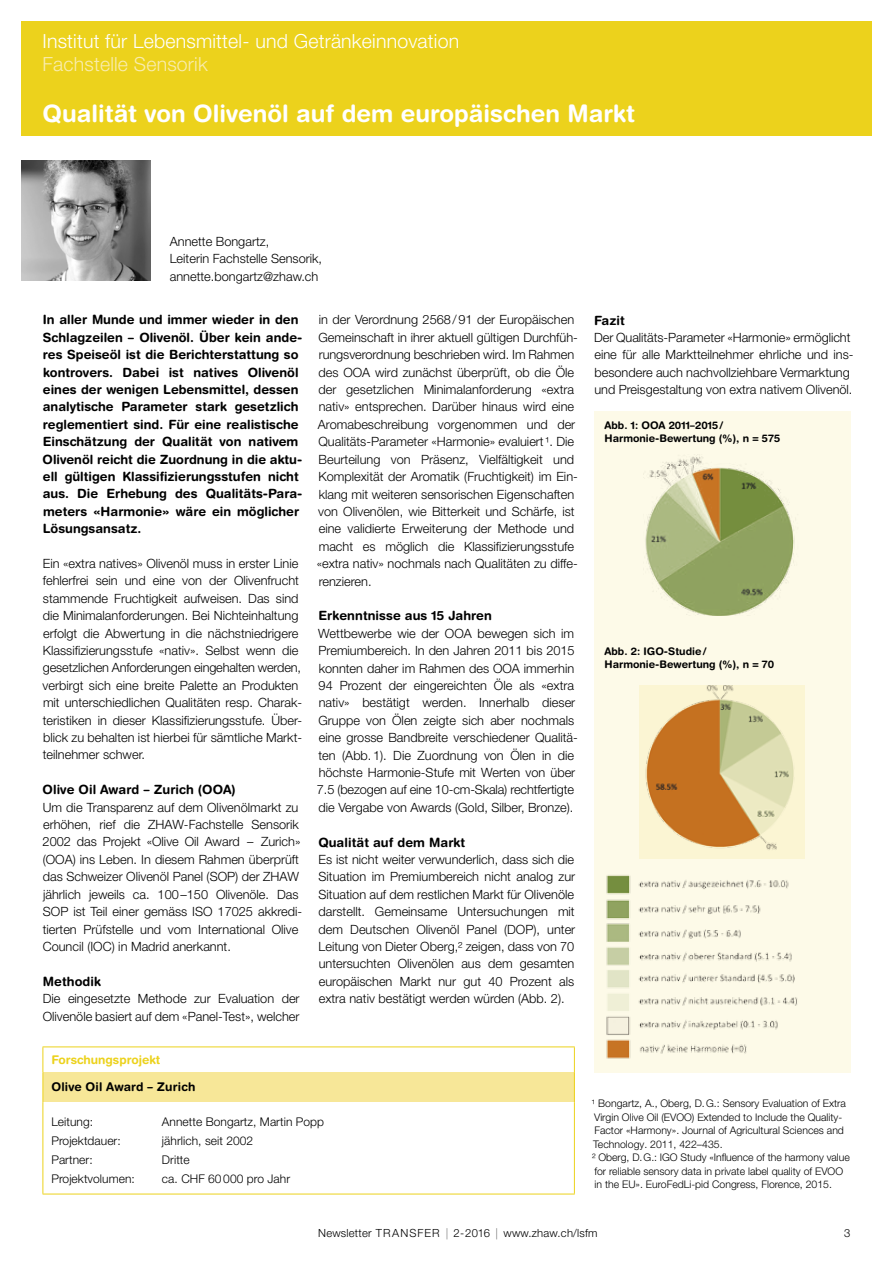
<style>
.page{position:relative;width:893px;height:1263px;background:#fff}
.page>*{position:absolute;margin:0;border:0;box-sizing:border-box;transform-origin:0 0}
.t1{font:700 24px "Helvetica Rounded LT Std";color:#fff}
.t2{font:300 19.5px "Helvetica Neue LT Std";letter-spacing:.01em;color:#fff}
.t3{font:300 19.5px "Helvetica Neue LT Std";letter-spacing:.01em;color:#f9ecae}
.t4{font:300 12.75px/17.4px "Helvetica Neue LT Pro";color:#000}
.t5{font:700 12.75px/17.4px "Helvetica Rounded LT Std";color:#000}
.t6{font:300 12px "Helvetica Neue LT Pro";letter-spacing:.005em;color:#000}
.t7{font:700 12px "Helvetica Rounded LT Std";letter-spacing:.015em;color:#000}
.t8{font:700 12px "Helvetica Rounded LT Std";color:#ecd21c}
.t9{font:300 11.25px "Helvetica Neue LT Pro";letter-spacing:.02em;color:#000}
.t10{font:300 10.5px/13.5px "Helvetica Neue LT Pro";color:#000}
.t11{font:700 10.5px/13.5px "Helvetica Rounded LT Std";color:#000}
</style>
<div class="page">
<div style="left:21px;top:21px;width:851px;height:115px;background:#ecd21c"></div>
<div style="left:43px;top:1072px;width:531px;height:30px;background:#f7e798"></div>
<hr style="left:43px;top:1046px;width:532px;height:1px;background:#ecd21c">
<svg style="left:43px;top:1047px;width:1px;height:25px"></svg>
<svg style="left:574px;top:1047px;width:1px;height:25px"></svg>
<hr style="left:43px;top:1072px;width:1px;height:30px;background:#ecd21c">
<hr style="left:574px;top:1072px;width:1px;height:30px;background:#ecd21c">
<hr style="left:43px;top:1102px;width:1px;height:92px;background:#ecd21c">
<hr style="left:574px;top:1102px;width:1px;height:92px;background:#ecd21c">
<hr style="left:43px;top:1194px;width:532px;height:1px;background:#ecd21c">
<img style="left:21px;top:161px;width:130px;height:120px">
<div style="left:594px;top:411px;width:256px;height:661px;background:#fdfae8"></div>
<img style="left:640px;top:685px;width:164px;height:173px">
<img style="left:645px;top:454px;width:150px;height:161px">
<img style="left:606px;top:875px;width:191px;height:184px">
<h2 class="t2" style="left:43px;top:29px;width:418px">Institut für Lebensmittel- und Getränkeinnovation</h2>
<h2 class="t3" style="left:43px;top:52px;width:167px">Fachstelle Sensorik</h2>
<h1 class="t1" style="left:43px;top:99px;width:594px">Qualität von Olivenöl auf dem europäischen Markt</h1>
<p class="t4" style="left:170px;top:232px;width:154px">Annette Bongartz,<br>Leiterin Fachstelle Sensorik, annette.bongartz@zhaw.ch</p>
<p class="t5" style="left:43px;top:311px;width:261px">In aller Munde und immer wieder in den Schlagzeilen – Olivenöl. Über kein ande&shy;res Speiseöl ist die Berichterstattung so kontrovers. Dabei ist natives Olivenöl eines der wenigen Lebensmittel, dessen analytische Parameter stark gesetzlich reglementiert sind. Für eine realistische Einschätzung der Qualität von nativem Olivenöl reicht die Zuordnung in die aktu&shy;ell gültigen Klassifizierungsstufen nicht aus. Die Erhebung des Qualitäts-Para&shy;meters «Harmonie» wäre ein möglicher Lösungsansatz.</p>
<p class="t4" style="left:43px;top:554px;width:261px">Ein «extra natives» Olivenöl muss in erster Linie fehlerfrei sein und eine von der Olivenfrucht stammende Fruchtigkeit aufweisen. Das sind die Minimalanforderungen. Bei Nichteinhaltung erfolgt die Abwertung in die nächstniedrigere Klassifizierungsstufe «nativ». Selbst wenn die gesetzlichen Anforderungen eingehalten werden, verbirgt sich eine breite Palette an Produkten mit unterschiedlichen Qualitäten resp. Charak&shy;teristiken in dieser Klassifizierungsstufe. Über&shy;blick zu behalten ist hierbei für sämtliche Markt&shy;teilnehmer schwer.</p>
<p class="t5" style="left:43px;top:781px;width:195px">Olive Oil Award – Zurich (OOA)</p>
<p class="t4" style="left:43px;top:798px;width:261px">Um die Transparenz auf dem Olivenölmarkt zu erhöhen, rief die ZHAW-Fachstelle Sensorik 2002 das Projekt «Olive Oil Award – Zurich» (OOA) ins Leben. In diesem Rahmen überprüft das Schweizer Olivenöl Panel (SOP) der ZHAW jährlich jeweils ca. 100–150 Olivenöle. Das SOP ist Teil einer gemäss ISO 17025 akkredi&shy;tierten Prüfstelle und vom International Olive Council (IOC) in Madrid anerkannt.</p>
<p class="t5" style="left:43px;top:972px;width:60px">Methodik</p>
<p class="t4" style="left:43px;top:989px;width:258px">Die eingesetzte Methode zur Evaluation der<br>Olivenöle basiert auf dem «Panel-Test», welcher</p>
<p class="t4" style="left:317px;top:311px;width:263px">in der Verordnung 2568/91 der Europäischen Gemeinschaft in ihrer aktuell gültigen Durchfüh&shy;rungsverordnung beschrieben wird. Im Rahmen des OOA wird zunächst überprüft, ob die Öle der gesetzlichen Minimalanforderung «extra nativ» entsprechen. Darüber hinaus wird eine Aromabeschreibung vorgenommen und der Qualitäts-Parameter «Harmonie» evaluiert¹. Die Beurteilung von Präsenz, Vielfältigkeit und Komplexität der Aromatik (Fruchtigkeit) im Ein&shy;klang mit weiteren sensorischen Eigenschaften von Olivenölen, wie Bitterkeit und Schärfe, ist eine validierte Erweiterung der Methode und macht es möglich die Klassifizierungsstufe «extra nativ» nochmals nach Qualitäten zu diffe&shy;renzieren.</p>
<p class="t5" style="left:318px;top:607px;width:175px">Erkenntnisse aus 15 Jahren</p>
<p class="t4" style="left:317px;top:624px;width:262px">Wettbewerbe wie der OOA bewegen sich im Premiumbereich. In den Jahren 2011 bis 2015 konnten daher im Rahmen des OOA immerhin 94 Prozent der eingereichten Öle als «extra nativ» bestätigt werden. Innerhalb dieser Gruppe von Ölen zeigte sich aber nochmals eine grosse Bandbreite verschiedener Qualitä&shy;ten (Abb.1). Die Zuordnung von Ölen in die höchste Harmonie-Stufe mit Werten von über 7.5 (bezogen auf eine 10-cm-Skala) rechtfertigte die Vergabe von Awards (Gold, Silber, Bronze).</p>
<p class="t5" style="left:318px;top:833px;width:148px">Qualität auf dem Markt</p>
<p class="t4" style="left:319px;top:850px;width:258px;text-align:justify">Es ist nicht weiter verwunderlich, dass sich die Situation im Premiumbereich nicht analog zur Situation auf dem restlichen Markt für Olivenöle darstellt. Gemeinsame Untersuchungen mit dem Deutschen Olivenöl Panel (DOP), unter Leitung von Dieter Oberg,² zeigen, dass von 70 untersuchten Olivenölen aus dem gesamten europäischen Markt nur gut 40 Prozent als extra nativ bestätigt werden würden (Abb. 2).</p>
<p class="t8" style="left:51px;top:1052px;width:110px">Forschungsprojekt</p>
<p class="t7" style="left:51px;top:1080px;width:146px">Olive Oil Award – Zurich</p>
<p class="t6" style="left:51px;top:1114px;width:43px">Leitung:</p>
<p class="t6" style="left:162px;top:1114px;width:164px">Annette Bongartz, Martin Popp</p>
<p class="t6" style="left:51px;top:1133px;width:71px">Projektdauer:</p>
<p class="t6" style="left:162px;top:1133px;width:93px">jährlich, seit 2002</p>
<p class="t6" style="left:51px;top:1152px;width:43px">Partner:</p>
<p class="t6" style="left:162px;top:1152px;width:29px">Dritte</p>
<p class="t6" style="left:51px;top:1172px;width:85px">Projektvolumen:</p>
<p class="t6" style="left:162px;top:1172px;width:130px">ca. CHF 60000 pro Jahr</p>
<p class="t5" style="left:594px;top:311px;width:32px">Fazit</p>
<p class="t4" style="left:594px;top:328px;width:261px">Der Qualitäts-Parameter «Harmonie» ermöglicht eine für alle Marktteilnehmer ehrliche und ins&shy;besondere auch nachvollziehbare Vermarktung und Preisgestaltung von extra nativem Olivenöl.</p>
<p class="t11" style="left:604px;top:418px;width:177px">Abb. 1: OOA 2011–2015/<br>Harmonie-Bewertung (%), n = 575</p>
<p class="t11" style="left:604px;top:644px;width:171px">Abb. 2: IGO-Studie/<br>Harmonie-Bewertung (%), n = 70</p>
<p class="t10" style="left:592px;top:1097px;width:259px">¹ Bongartz, A., Oberg, D.G.: Sensory Evaluation of Extra Virgin Olive Oil (EVOO) Extended to Include the Quality-Factor «Harmony». Journal of Agricultural Sciences and Technology. 2011, 422–435.<br>² Oberg, D.G.: IGO Study «Influence of the harmony value for reliable sensory data in private label quality of EVOO in the EU». EuroFedLi-pid Congress, Florence, 2015.</p>
<p class="t9" style="left:318px;top:1226px;width:281px">Newsletter TRANSFER | 2-2016 | www.zhaw.ch/lsfm</p>
<p class="t9" style="left:844px;top:1226px;width:8px">3</p>
</div>
